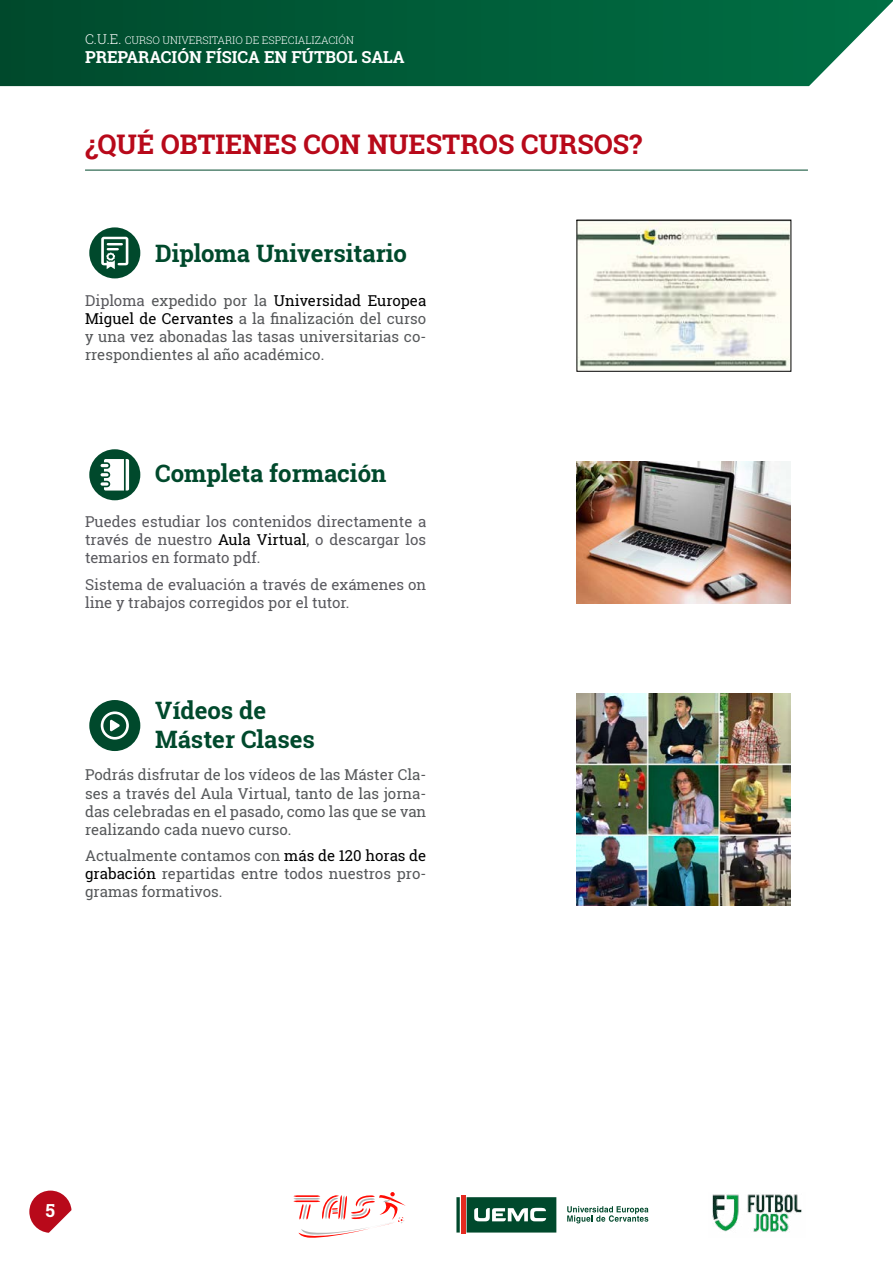
<style>
.page{position:relative;width:893px;height:1263px;background:#fff}
.page>*{position:absolute;margin:0;border:0;box-sizing:border-box;transform-origin:0 0}
.t1{font:700 27px "Roboto Slab";color:#b8091a}
.t2{font:700 24px/28.8px "Roboto Slab";color:#00492c}
.t3{font:700 18px "Roboto Slab";color:#fff}
.t4{font:700 16.5px "Roboto Slab";color:#fff}
.t5{font:15px/18px "Roboto Slab";color:#56585a;text-align:justify}
.t6{font:15px/18px "Roboto Slab";color:#59595e;text-align:justify}
.t7{font:300 10.5px "Roboto Slab";color:#fff}
.s1{font-size:13.5px}
.s2{color:#59595e}
.s3{color:#000}
</style>
<div class="page">
<svg style="left:29px;top:1190px;width:43px;height:43px"></svg>
<svg style="left:0;top:0;width:893px;height:86px;background:#09613f"></svg>
<svg style="left:293px;top:1192px;width:113px;height:46px"></svg>
<svg style="left:456px;top:1195px;width:193px;height:39px"></svg>
<img style="left:712px;top:1194px;width:90px;height:38px">
<hr style="left:85px;top:170px;width:723px;height:1px;background:#00492c">
<div style="left:89px;top:227px;width:51px;height:51px;background:#00492c;border-radius:50%"></div>
<svg style="left:101px;top:237px;width:27px;height:32px"></svg>
<img style="left:579px;top:222px;width:210px;height:147px">
<div style="left:89px;top:449px;width:51px;height:51px;background:#00492c;border-radius:50%"></div>
<svg style="left:101px;top:459px;width:28px;height:31px"></svg>
<div style="left:89px;top:700px;width:51px;height:51px;background:#00492c;border-radius:50%"></div>
<svg style="left:101px;top:711px;width:28px;height:29px"></svg>
<img style="left:577px;top:461px;width:214px;height:143px">
<img style="left:577px;top:694px;width:214px;height:212px">
<p class="t7" style="left:85px;top:33px;width:270px"><span class="s1">C.U.E.</span> CURSO UNIVERSITARIO DE ESPECIALIZACIÓN</p>
<p class="t4" style="left:85px;top:46px;width:321px">PREPARACIÓN FÍSICA EN FÚTBOL SALA</p>
<h1 class="t1" style="left:85px;top:125px;width:559px">¿QUÉ OBTIENES CON NUESTROS CURSOS?</h1>
<h2 class="t2" style="left:155px;top:239px;width:253px">Diploma Universitario</h2>
<p class="t5" style="left:85px;top:291px;width:343px"><span class="s2">Diploma</span> expedido por la <span class="s3">Universidad Europea Miguel de Cervantes</span> a la finalización del curso y una vez abonadas las tasas universitarias co&shy;rrespondientes al año académico.</p>
<h2 class="t2" style="left:155px;top:458px;width:233px">Completa formación</h2>
<p class="t6" style="left:85px;top:513px;width:343px">Puedes estudiar los contenidos directamente a través de nuestro <span class="s3">Aula Virtual</span>, o descargar los temarios en formato pdf.</p>
<p class="t6" style="left:85px;top:575px;width:343px">Sistema de evaluación a través de exámenes on line y trabajos corregidos por el tutor.</p>
<h2 class="t2" style="left:155px;top:695px;width:161px">Vídeos de<br>Máster Clases</h2>
<p class="t5" style="left:85px;top:766px;width:343px">Podrás disfrutar de los vídeos de las Máster Cla&shy;ses a través del Aula Virtual, tanto de las jorna&shy;das celebradas en el pasado, como las que se van realizando cada nuevo curso.</p>
<p class="t5" style="left:85px;top:846px;width:343px">Actualmente contamos con <span class="s3">más de 120 horas de grabación</span> repartidas entre todos nuestros pro&shy;gramas formativos.</p>
<p class="t3" style="left:46px;top:1198px;width:11px">5</p>
</div>
